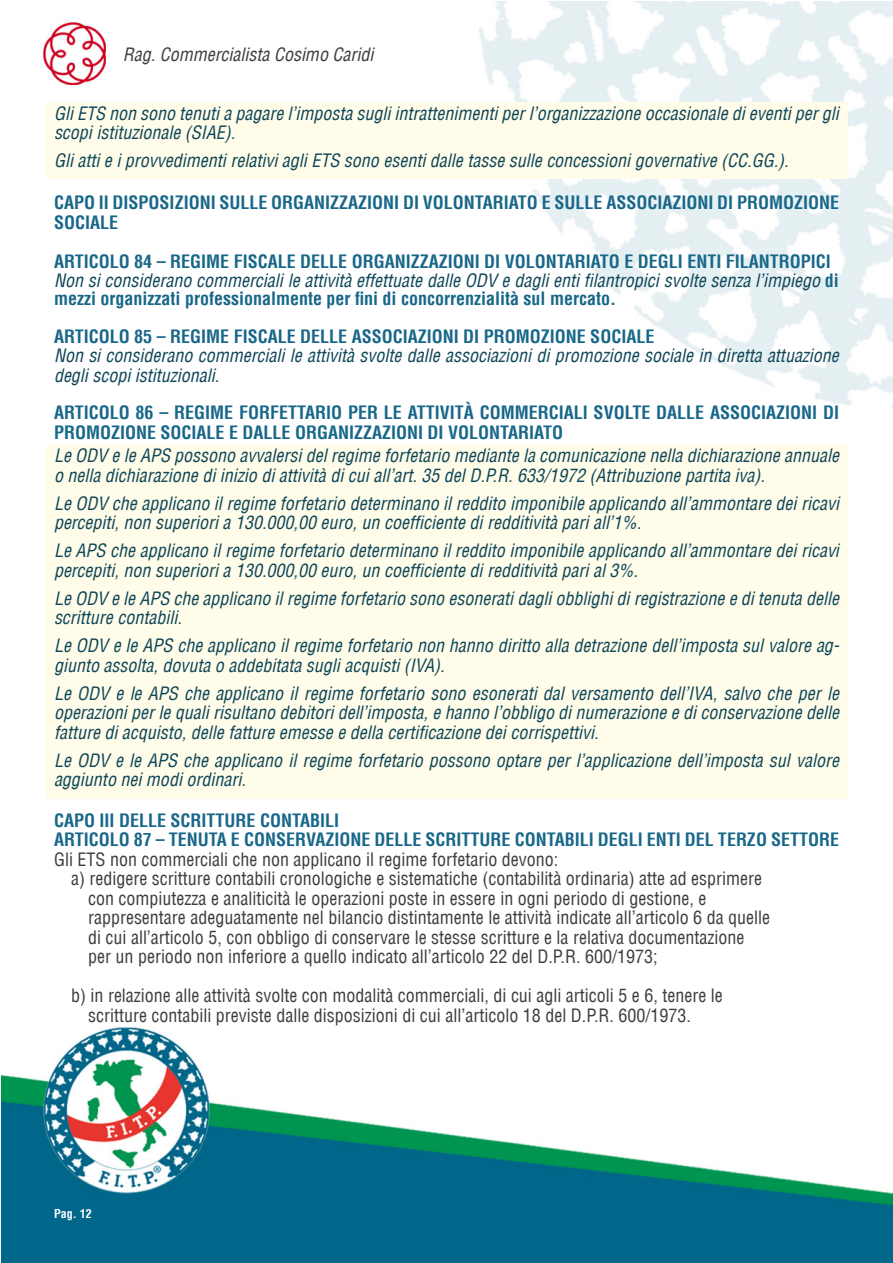
<style>
.page{position:relative;width:893px;height:1263px;background:#fff}
.page>*{position:absolute;margin:0;border:0;box-sizing:border-box;transform-origin:0 0}
.con_sfondo_giallo{font:italic condensed 18px/19.5px "Helvetica LT";color:#0f4659}
.elenco_tabulazione{font:condensed 18px/19.5px "Helvetica LT";color:#3e3e3f}
.t1{font:700 condensed 18px/19.5px "Helvetica LT";color:#186789}
.t2{font:italic condensed 18px "Helvetica LT";color:#3e3e3f}
.t3{font:700 condensed 12px "Helvetica LT";color:#fff}
.s1{font-weight:700;font-style:normal;color:#186789}
</style>
<div class="page">
<img style="left:2px;top:2px;width:891px;height:1261px">
<div style="left:45px;top:102px;width:802px;height:49px;background:#fffde9"></div>
<div style="left:45px;top:150px;width:802px;height:29px;background:#fffde9"></div>
<div style="left:45px;top:445px;width:802px;height:49px;background:#fffde9"></div>
<div style="left:45px;top:492px;width:802px;height:49px;background:#fffde9"></div>
<div style="left:45px;top:540px;width:802px;height:49px;background:#fffde9"></div>
<div style="left:45px;top:587px;width:802px;height:49px;background:#fffde9"></div>
<div style="left:45px;top:635px;width:802px;height:49px;background:#fffde9"></div>
<div style="left:45px;top:682px;width:802px;height:69px;background:#fffde9"></div>
<div style="left:45px;top:749px;width:802px;height:49px;background:#fffde9"></div>
<p class="t2" style="left:123px;top:43px;width:252px">Rag. Commercialista Cosimo Caridi</p>
<p class="con_sfondo_giallo" style="left:54px;top:103px;width:786px">Gli ETS non sono tenuti a pagare l’imposta sugli intrattenimenti per l’organizzazione occasionale di eventi per gli scopi istituzionale (SIAE).</p>
<p class="con_sfondo_giallo" style="left:54px;top:151px;width:736px">Gli atti e i provvedimenti relativi agli ETS sono esenti dalle tasse sulle concessioni governative (CC.GG.).</p>
<p class="t1" style="left:54px;top:193px;width:786px">CAPO II DISPOSIZIONI SULLE ORGANIZZAZIONI DI VOLONTARIATO E SULLE ASSOCIAZIONI DI PROMOZIONE<br>SOCIALE</p>
<p class="t1" style="left:54px;top:251px;width:778px">ARTICOLO 84 – REGIME FISCALE DELLE ORGANIZZAZIONI DI VOLONTARIATO E DEGLI ENTI FILANTROPICI</p>
<p class="con_sfondo_giallo" style="left:54px;top:271px;width:786px;line-height:18px">Non si considerano commerciali le attività effettuate dalle ODV e dagli enti filantropici svolte senza l’impiego <span class="s1">di mezzi organizzati professionalmente per fini di concorrenzialità sul mercato.</span></p>
<p class="t1" style="left:54px;top:326px;width:602px">ARTICOLO 85 – REGIME FISCALE DELLE ASSOCIAZIONI DI PROMOZIONE SOCIALE</p>
<p class="con_sfondo_giallo" style="left:54px;top:346px;width:786px">Non si considerano commerciali le attività svolte dalle associazioni di promozione sociale in diretta attuazione degli scopi istituzionali.</p>
<p class="t1" style="left:54px;top:403px;width:786px">ARTICOLO 86 – REGIME FORFETTARIO PER LE ATTIVITÀ COMMERCIALI SVOLTE DALLE ASSOCIAZIONI DI<br>PROMOZIONE SOCIALE E DALLE ORGANIZZAZIONI DI VOLONTARIATO</p>
<p class="con_sfondo_giallo" style="left:54px;top:446px;width:786px">Le ODV e le APS possono avvalersi del regime forfetario mediante la comunicazione nella dichiarazione annuale o nella dichiarazione di inizio di attività di cui all’art. 35 del D.P.R. 633/1972 (Attribuzione partita iva).</p>
<p class="con_sfondo_giallo" style="left:54px;top:493px;width:786px">Le ODV che applicano il regime forfetario determinano il reddito imponibile applicando all’ammontare dei ricavi percepiti, non superiori a 130.000,00 euro, un coefficiente di redditività pari all’1%.</p>
<p class="con_sfondo_giallo" style="left:54px;top:541px;width:786px">Le APS che applicano il regime forfetario determinano il reddito imponibile applicando all’ammontare dei ricavi percepiti, non superiori a 130.000,00 euro, un coefficiente di redditività pari al 3%.</p>
<p class="con_sfondo_giallo" style="left:54px;top:588px;width:786px">Le ODV e le APS che applicano il regime forfetario sono esonerati dagli obblighi di registrazione e di tenuta delle scritture contabili.</p>
<p class="con_sfondo_giallo" style="left:54px;top:636px;width:787px">Le ODV e le APS che applicano il regime forfetario non hanno diritto alla detrazione dell’imposta sul valore ag&shy;giunto assolta, dovuta o addebitata sugli acquisti (IVA).</p>
<p class="con_sfondo_giallo" style="left:54px;top:683px;width:786px;text-align:justify">Le ODV e le APS che applicano il regime forfetario sono esonerati dal versamento dell’IVA, salvo che per le operazioni per le quali risultano debitori dell’imposta, e hanno l’obbligo di numerazione e di conservazione delle fatture di acquisto, delle fatture emesse e della certificazione dei corrispettivi.</p>
<p class="con_sfondo_giallo" style="left:54px;top:750px;width:786px">Le ODV e le APS che applicano il regime forfetario possono optare per l’applicazione dell’imposta sul valore aggiunto nei modi ordinari.</p>
<p class="t1" style="left:54px;top:810px;width:287px">CAPO III DELLE SCRITTURE CONTABILI</p>
<p class="t1" style="left:54px;top:830px;width:786px">ARTICOLO 87 – TENUTA E CONSERVAZIONE DELLE SCRITTURE CONTABILI DEGLI ENTI DEL TERZO SETTORE</p>
<p class="elenco_tabulazione" style="left:54px;top:849px;width:506px">Gli ETS non commerciali che non applicano il regime forfetario devono:</p>
<p class="elenco_tabulazione" style="left:88px;top:869px;width:684px;text-indent:-17px">a) redigere scritture contabili cronologiche e sistematiche (contabilità ordinaria) atte ad esprimere con compiutezza e analiticità le operazioni poste in essere in ogni periodo di gestione, e rappresentare adeguatamente nel bilancio distintamente le attività indicate all’articolo 6 da quelle di cui all’articolo 5, con obbligo di conservare le stesse scritture e la relativa documentazione per un periodo non inferiore a quello indicato all’articolo 22 del D.P.R. 600/1973;</p>
<p class="elenco_tabulazione" style="left:88px;top:986px;width:636px;text-indent:-17px">b) in relazione alle attività svolte con modalità commerciali, di cui agli articoli 5 e 6, tenere le scritture contabili previste dalle disposizioni di cui all’articolo 18 del D.P.R. 600/1973.</p>
<p class="t3" style="left:54px;top:1206px;width:39px">Pag. 12</p>
</div>
